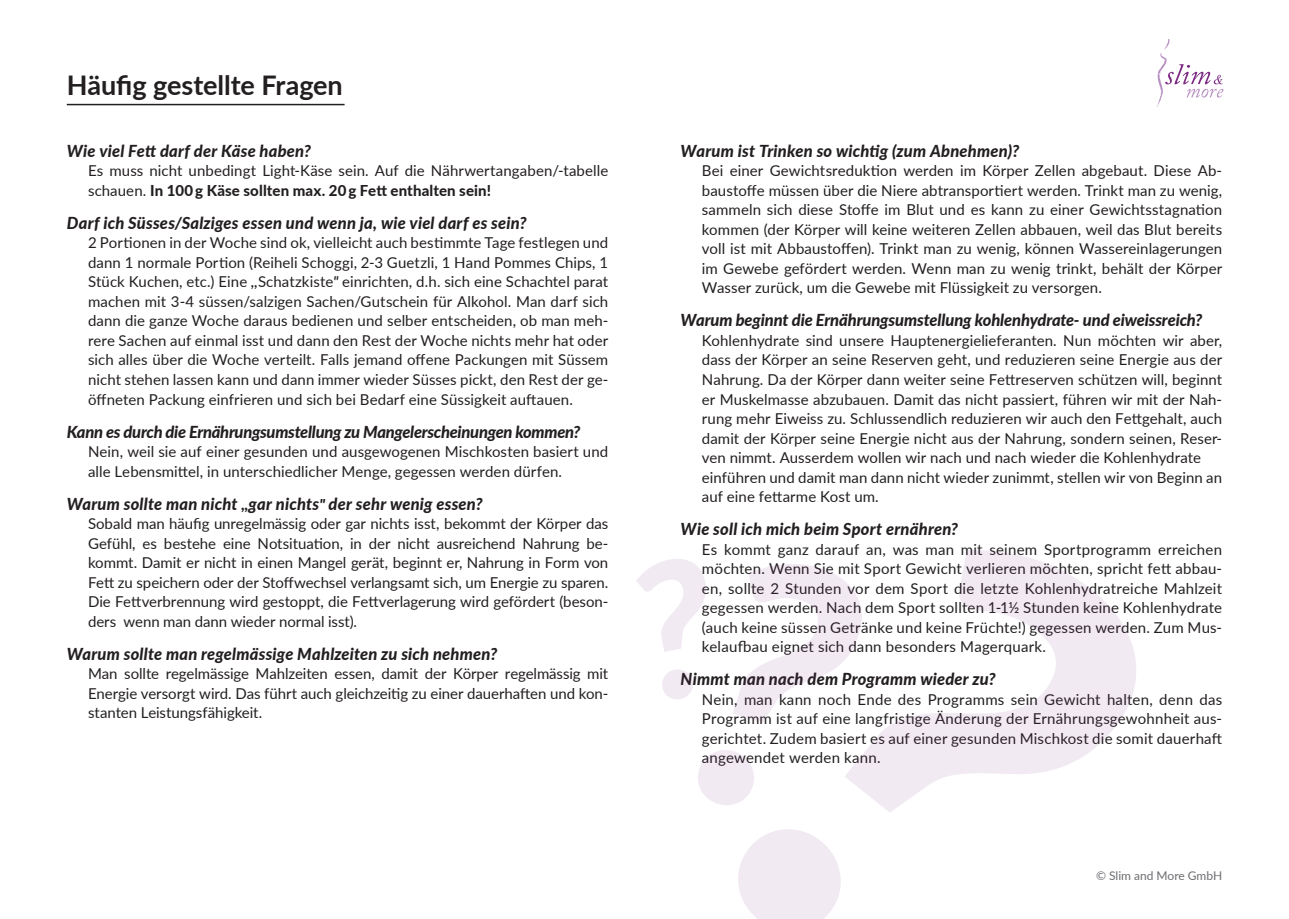
<style>
.page{position:relative;width:1289px;height:919px;background:#fff}
.page>*{position:absolute;margin:0;border:0;box-sizing:border-box;transform-origin:0 0}
.Gerichte{font:700 27px "Lato";letter-spacing:-.005em;color:#231f20}
.t1{font:italic 800 16.5px "Lato";letter-spacing:.01em;color:#231f20}
.t2{font:italic 800 16.5px "Lato";letter-spacing:-.01em;color:#231f20}
.t3{font:italic 800 16.5px "Lato";letter-spacing:-.015em;color:#231f20}
.t4{font:15px/19.5px "Lato";letter-spacing:.005em;color:#231f20;text-align:justify}
.t5{font:12px "Lato";color:#6c6d70}
.s1{font-weight:800}
.s2{font-weight:600;font-style:italic}
.s3{font-size:15px}
</style>
<div class="page">
<svg style="left:1157px;top:39px;width:66px;height:67px"></svg>
<hr style="left:67px;top:104px;width:277px;height:1px;background:#231f20">
<svg style="left:636px;top:559px;width:101px;height:246px"></svg>
<svg style="left:737px;top:550px;width:399px;height:368px"></svg>
<p class="Gerichte" style="left:67px;top:66px;width:277px">Häufig gestellte Fragen</p>
<p class="t1" style="left:67px;top:139px;width:246px">Wie viel Fett darf der Käse haben?</p>
<p class="t4" style="left:88px;top:160px;width:522px">Es muss nicht unbedingt Light-Käse sein. Auf die Nährwertangaben/-tabelle schauen. <span class="s1">In 100g Käse sollten max. 20g Fett enthalten sein!</span></p>
<p class="t1" style="left:67px;top:211px;width:461px">Darf ich Süsses/Salziges essen und wenn ja, wie viel darf es sein?</p>
<p class="t4" style="left:88px;top:232px;width:522px">2 Portionen in der Woche sind ok, vielleicht auch bestimmte Tage festlegen und dann 1 normale Portion (Reiheli Schoggi, 2-3 Guetzli, 1 Hand Pommes Chips, 1<br>Stück Kuchen, etc.) Eine <span class="s2">,,</span>Schatzkiste<span class="s2">"</span> einrichten, d.h. sich eine Schachtel parat machen mit 3-4 süssen/salzigen Sachen/Gutschein für Alkohol. Man darf sich dann die ganze Woche daraus bedienen und selber entscheiden, ob man meh&shy;rere Sachen auf einmal isst und dann den Rest der Woche nichts mehr hat oder sich alles über die Woche verteilt. Falls jemand offene Packungen mit Süssem nicht stehen lassen kann und dann immer wieder Süsses pickt, den Rest der ge&shy;öffneten Packung einfrieren und sich bei Bedarf eine Süssigkeit auftauen.</p>
<p class="t3" style="left:67px;top:419px;width:515px">Kann es durch die Ernährungsumstellung zu Mangelerscheinungen kommen?</p>
<p class="t4" style="left:88px;top:441px;width:522px">Nein, weil sie auf einer gesunden und ausgewogenen Mischkosten basiert und alle Lebensmittel, in unterschiedlicher Menge, gegessen werden dürfen.</p>
<p class="t1" style="left:67px;top:491px;width:417px">Warum sollte man nicht <span class="s3">,,</span>gar nichts<span class="s3">"</span> der sehr wenig essen?</p>
<p class="t4" style="left:88px;top:513px;width:522px">Sobald man häufig unregelmässig oder gar nichts isst, bekommt der Körper das Gefühl, es bestehe eine Notsituation, in der nicht ausreichend Nahrung be&shy;kommt. Damit er nicht in einen Mangel gerät, beginnt er, Nahrung in Form von Fett zu speichern oder der Stoffwechsel verlangsamt sich, um Energie zu sparen.<br>Die Fettverbrennung wird gestoppt, die Fettverlagerung wird gefördert (beson&shy;ders wenn man dann wieder normal isst).</p>
<p class="t1" style="left:67px;top:641px;width:432px">Warum sollte man regelmässige Mahlzeiten zu sich nehmen?</p>
<p class="t4" style="left:88px;top:663px;width:522px">Man sollte regelmässige Mahlzeiten essen, damit der Körper regelmässig mit Energie versorgt wird. Das führt auch gleichzeitig zu einer dauerhaften und kon&shy;stanten Leistungsfähigkeit.</p>
<p class="t1" style="left:680px;top:139px;width:340px">Warum ist Trinken so wichtig (zum Abnehmen)?</p>
<p class="t4" style="left:702px;top:160px;width:522px">Bei einer Gewichtsreduktion werden im Körper Zellen abgebaut. Diese Ab&shy;baustoffe müssen über die Niere abtransportiert werden. Trinkt man zu wenig, sammeln sich diese Stoffe im Blut und es kann zu einer Gewichtsstagnation kommen (der Körper will keine weiteren Zellen abbauen, weil das Blut bereits voll ist mit Abbaustoffen). Trinkt man zu wenig, können Wassereinlagerungen im Gewebe gefördert werden. Wenn man zu wenig trinkt, behält der Körper Wasser zurück, um die Gewebe mit Flüssigkeit zu versorgen.</p>
<p class="t2" style="left:680px;top:308px;width:523px">Warum beginnt die Ernährungsumstellung kohlenhydrate- und eiweissreich?</p>
<p class="t4" style="left:702px;top:330px;width:522px">Kohlenhydrate sind unsere Hauptenergielieferanten. Nun möchten wir aber, dass der Körper an seine Reserven geht, und reduzieren seine Energie aus der Nahrung. Da der Körper dann weiter seine Fettreserven schützen will, beginnt er Muskelmasse abzubauen. Damit das nicht passiert, führen wir mit der Nah&shy;rung mehr Eiweiss zu. Schlussendlich reduzieren wir auch den Fettgehalt, auch damit der Körper seine Energie nicht aus der Nahrung, sondern seinen, Reser&shy;ven nimmt. Ausserdem wollen wir nach und nach wieder die Kohlenhydrate</p>
<p class="t4" style="left:702px;top:466px;width:522px">einführen und damit man dann nicht wieder zunimmt, stellen wir von Beginn an auf eine fettarme Kost um.</p>
<p class="t1" style="left:680px;top:517px;width:279px">Wie soll ich mich beim Sport ernähren?</p>
<p class="t4" style="left:702px;top:538px;width:522px">Es kommt ganz darauf an, was man mit seinem Sportprogramm erreichen möchten. Wenn Sie mit Sport Gewicht verlieren möchten, spricht fett abbau&shy;en, sollte 2 Stunden vor dem Sport die letzte Kohlenhydratreiche Mahlzeit gegessen werden. Nach dem Sport sollten 1-1½ Stunden keine Kohlenhydrate (auch keine süssen Getränke und keine Früchte!) gegessen werden. Zum Mus&shy;kelaufbau eignet sich dann besonders Magerquark.</p>
<p class="t1" style="left:680px;top:667px;width:316px">Nimmt man nach dem Programm wieder zu?</p>
<p class="t4" style="left:702px;top:688px;width:522px">Nein, man kann noch Ende des Programms sein Gewicht halten, denn das Programm ist auf eine langfristige Änderung der Ernährungsgewohnheit aus&shy;gerichtet. Zudem basiert es auf einer gesunden Mischkost die somit dauerhaft angewendet werden kann.</p>
<p class="t5" style="left:1095px;top:866px;width:128px">© Slim and More GmbH</p>
</div>
